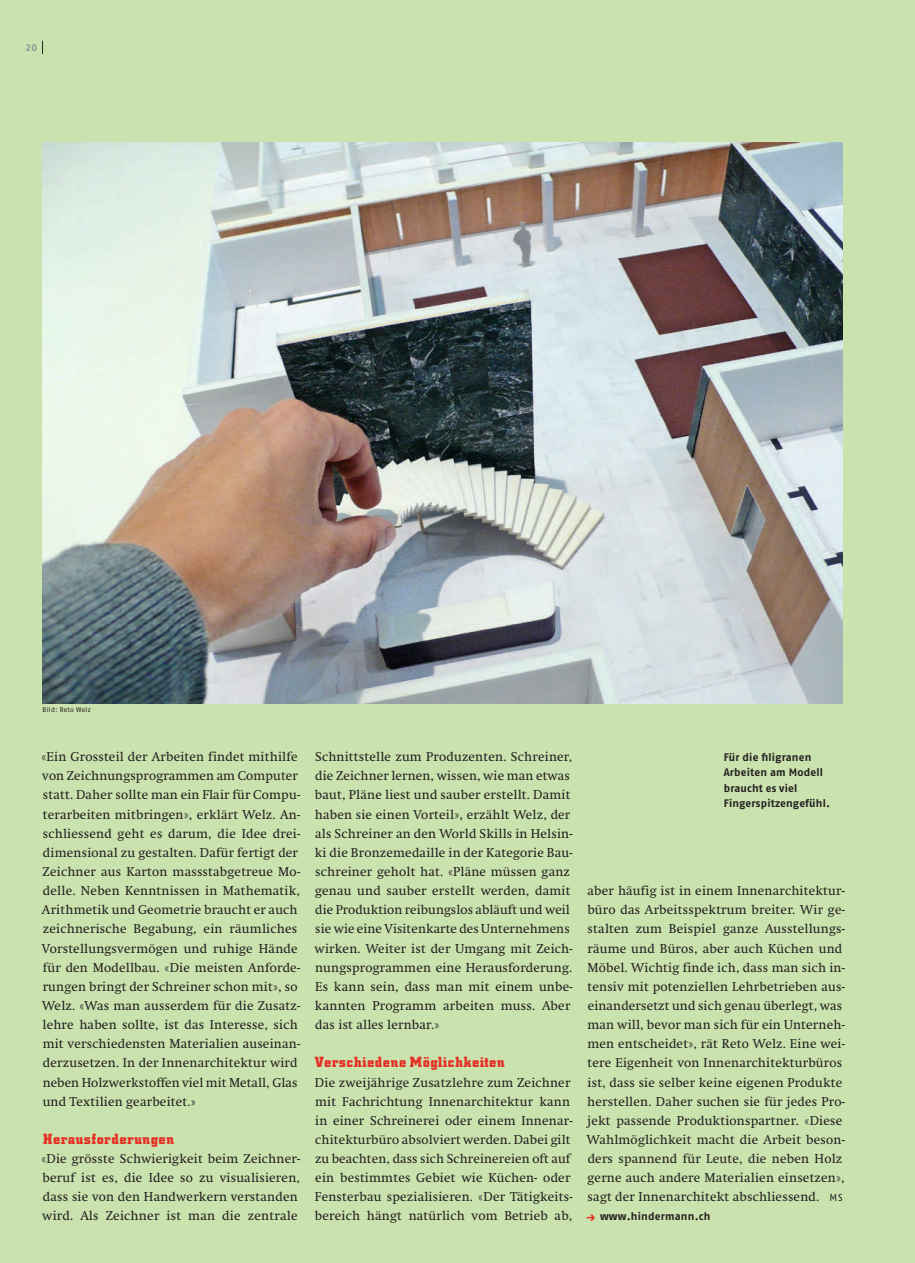
<style>
.page{position:relative;width:915px;height:1263px;background:#fff}
.page>*{position:absolute;margin:0;border:0;box-sizing:border-box;transform-origin:0 0}
.t1{font:14.25px "Downtown";letter-spacing:.045em;color:#e53025}
.t2{font:12.75px/19.2px "Swift";letter-spacing:.02em;color:#231f20}
.t3{font:700 10.8px/15.3px "Fago OT";letter-spacing:.02em;color:#231f20}
.t4{font:700 10.2px "Fago OT";color:#939598}
.t5{font:6.75px "Fago OT";letter-spacing:.04em;color:#231f20}
.s1{font-family:"Fago OT";font-size:10.2px}
.s2{font-size:12px;color:#e53025}
</style>
<div class="page">
<hr style="left:914px;top:0;width:1px;height:1263px;background:#cae2ae">
<div style="left:0;top:0;width:914px;height:1263px;background:#cae2ae"></div>
<svg style="left:42px;top:41px;width:1px;height:13px"></svg>
<img style="left:43px;top:142px;width:799px;height:562px">
<p class="t4" style="left:26px;top:41px;width:13px">20</p>
<p class="t5" style="left:43px;top:705px;width:50px">Bild: Reto Welz</p>
<p class="t2" style="left:41px;top:747px;width:260px">«Ein Grossteil der Arbeiten findet mithilfe von Zeichnungsprogrammen am Computer statt. Daher sollte man ein Flair für Compu&shy;terarbeiten mitbringen», erklärt Welz. An&shy;schliessend geht es darum, die Idee drei&shy;dimensional zu gestalten. Dafür fertigt der Zeichner aus Karton massstabgetreue Mo&shy;delle. Neben Kenntnissen in Mathematik, Arithmetik und Geometrie braucht er auch zeichnerische Begabung, ein räumliches Vorstellungsvermögen und ruhige Hände für den Modellbau. «Die meisten Anforde&shy;rungen bringt der Schreiner schon mit», so Welz. «Was man ausserdem für die Zusatz&shy;lehre haben sollte, ist das Interesse, sich mit verschiedensten Materialien auseinan&shy;derzusetzen. In der Innenarchitektur wird neben Holzwerkstoffen viel mit Metall, Glas und Textilien gearbeitet.»</p>
<p class="t1" style="left:43px;top:1130px;width:132px">Herausforderungen</p>
<p class="t2" style="left:41px;top:1149px;width:260px">«Die grösste Schwierigkeit beim Zeichner&shy;beruf ist es, die Idee so zu visualisieren, dass sie von den Handwerkern verstanden wird. Als Zeichner ist man die zentrale</p>
<p class="t2" style="left:314px;top:747px;width:259px">Schnittstelle zum Produzenten. Schreiner, die Zeichner lernen, wissen, wie man etwas baut, Pläne liest und sauber erstellt. Damit haben sie einen Vorteil», erzählt Welz, der als Schreiner an den World Skills in Helsin&shy;ki die Bronzemedaille in der Kategorie Bau&shy;schreiner geholt hat. «Pläne müssen ganz genau und sauber erstellt werden, damit die Produktion reibungslos abläuft und weil sie wie eine Visitenkarte des Unternehmens wirken. Weiter ist der Umgang mit Zeich&shy;nungsprogrammen eine Herausforderung.<br>Es kann sein, dass man mit einem unbe&shy;kannten Programm arbeiten muss. Aber das ist alles lernbar.»</p>
<p class="t1" style="left:314px;top:1053px;width:191px">Verschiedene Möglichkeiten</p>
<p class="t2" style="left:315px;top:1073px;width:259px">Die zweijährige Zusatzlehre zum Zeichner mit Fachrichtung Innenarchitektur kann in einer Schreinerei oder einem Innenar&shy;chitekturbüro absolviert werden. Dabei gilt zu beachten, dass sich Schreinereien oft auf ein bestimmtes Gebiet wie Küchen- oder Fensterbau spezialisieren. «Der Tätigkeits&shy;bereich hängt natürlich vom Betrieb ab,</p>
<p class="t3" style="left:723px;top:750px;width:108px">Für die filigranen<br>Arbeiten am Modell braucht es viel<br>Fingerspitzengefühl.</p>
<p class="t2" style="left:586px;top:881px;width:259px">aber häufig ist in einem Innenarchitektur&shy;büro das Arbeitsspektrum breiter. Wir ge&shy;stalten zum Beispiel ganze Ausstellungs&shy;räume und Büros, aber auch Küchen und Möbel. Wichtig finde ich, dass man sich in&shy;tensiv mit potenziellen Lehrbetrieben aus&shy;einandersetzt und sich genau überlegt, was man will, bevor man sich für ein Unterneh&shy;men entscheidet», rät Reto Welz. Eine wei&shy;tere Eigenheit von Innenarchitekturbüros ist, dass sie selber keine eigenen Produkte herstellen. Daher suchen sie für jedes Pro&shy;jekt passende Produktionspartner. «Diese Wahlmöglichkeit macht die Arbeit beson&shy;ders spannend für Leute, die neben Holz gerne auch andere Materialien einsetzen», sagt der Innenarchitekt abschliessend. <span class="s1">MS</span></p>
<p class="t3" style="left:585px;top:1209px;width:126px"><span class="s2">→</span> www.hindermann.ch</p>
</div>
